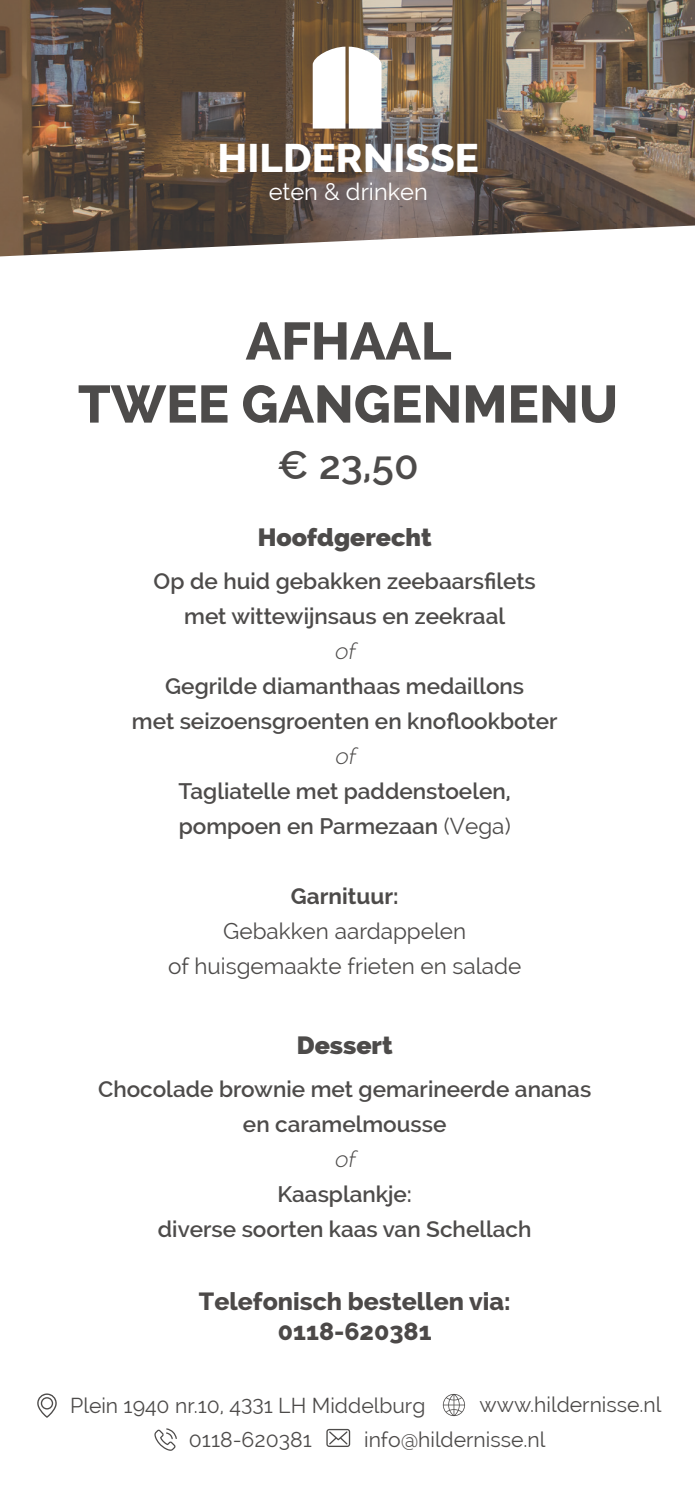
<style>
.page{position:relative;width:695px;height:1489px;background:#fff}
.page>*{position:absolute;margin:0;border:0;box-sizing:border-box;transform-origin:0 0}
.t1{font:800 52.5px/63px "Raleway";color:#4d4b4a;text-align:center}
.t2{font:800 40px "Raleway";color:#fff}
.t3{font:600 40px "Raleway";color:#4d4b4a}
.t4{font:800 25px/30px "Raleway";color:#4c4948;text-align:center}
.t5{font:800 25px "Raleway";color:#4d4b4a}
.t6{font:23.5px "Raleway";color:#fff}
.t7{font:600 22.5px/35px "Raleway";color:#4d4b4a;text-align:center}
.t8{font:22.5px/35px "Raleway";color:#4d4b4a;text-align:center}
.t9{font:700 22.5px "Raleway";color:#4d4b4a}
.t10{font:italic 300 22.5px "Raleway";color:#4d4b4a}
.t11{font:21.25px "Raleway";color:#4d4b4a}
.s1{font-weight:400}
</style>
<div class="page">
<img style="left:0;top:0;width:694px;height:218px">
<svg style="left:312px;top:47px;width:69px;height:82px"></svg>
<svg style="left:0;top:218px;width:694px;height:39px"></svg>
<svg style="left:326px;top:1428px;width:24px;height:18px"></svg>
<svg style="left:443px;top:1394px;width:22px;height:21px"></svg>
<svg style="left:154px;top:1428px;width:23px;height:22px"></svg>
<svg style="left:37px;top:1393px;width:20px;height:24px"></svg>
<h2 class="t2" style="left:217px;top:135px;width:263px">HILDERNISSE</h2>
<p class="t6" style="left:269px;top:178px;width:160px">eten &amp; drinken</p>
<h1 class="t1" style="left:78px;top:310px;width:541px">AFHAAL<br>TWEE GANGENMENU</h1>
<h2 class="t3" style="left:277px;top:442px;width:143px">€ 23,50</h2>
<p class="t5" style="left:258px;top:523px;width:175px">Hoofdgerecht</p>
<p class="t7" style="left:153px;top:563px;width:383px">Op de huid gebakken zeebaarsfilets met wittewijnsaus en zeekraal</p>
<p class="t10" style="left:334px;top:638px;width:27px">of</p>
<p class="t7" style="left:132px;top:668px;width:427px">Gegrilde diamanthaas medaillons<br>met seizoensgroenten en knoflookboter</p>
<p class="t10" style="left:334px;top:743px;width:27px">of</p>
<p class="t7" style="left:178px;top:773px;width:334px;text-align:left">Tagliatelle met paddenstoelen, pompoen en Parmezaan <span class="s1">(Vega)</span></p>
<p class="t9" style="left:291px;top:883px;width:109px">Garnituur:</p>
<p class="t8" style="left:168px;top:913px;width:355px">Gebakken aardappelen<br>of huisgemaakte frieten en salade</p>
<p class="t5" style="left:297px;top:1030px;width:97px">Dessert</p>
<p class="t7" style="left:98px;top:1071px;width:494px">Chocolade brownie met gemarineerde ananas en caramelmousse</p>
<p class="t10" style="left:334px;top:1145px;width:27px">of</p>
<p class="t7" style="left:158px;top:1176px;width:375px">Kaasplankje:<br>diverse soorten kaas van Schellach</p>
<p class="t4" style="left:199px;top:1285px;width:313px">Telefonisch bestellen via:<br>0118-620381</p>
<p class="t11" style="left:70px;top:1393px;width:356px">Plein 1940 nr.10, 4331 LH Middelburg</p>
<p class="t11" style="left:479px;top:1391px;width:183px">www.hildernisse.nl</p>
<p class="t11" style="left:189px;top:1426px;width:124px">0118-620381</p>
<p class="t11" style="left:364px;top:1426px;width:183px">info@hildernisse.nl</p>
</div>
